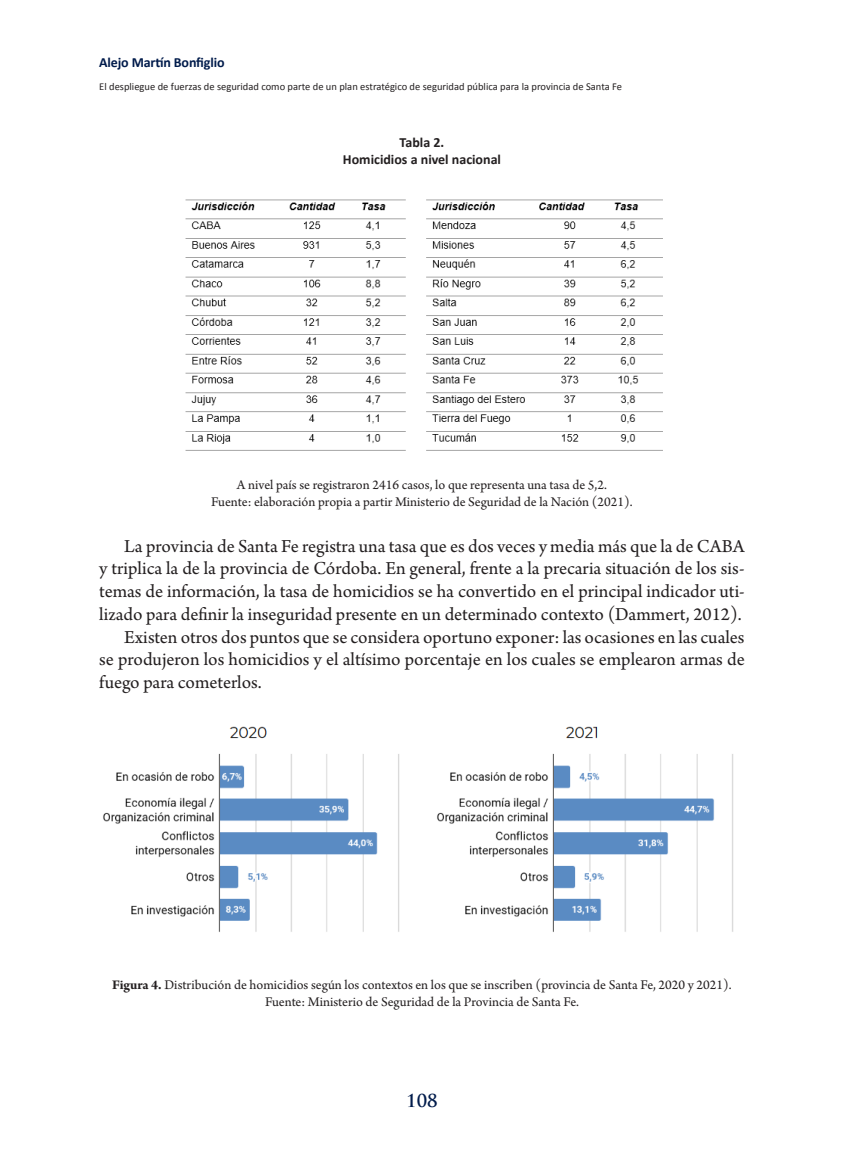
<style>
.page{position:relative;width:844px;height:1166px;background:#fff}
.page>*{position:absolute;margin:0;border:0;box-sizing:border-box;transform-origin:0 0}
.Texto_c_sangría{font:19.25px/22.8px "Arno Pro";letter-spacing:-.005em;color:#231f20;text-align:justify}
.t1{font:700 17.5px "Trajan Pro";color:#001b4b}
.Epígrafe{font:14px/17.5px "Arno Pro";color:#231f20;text-align:center}
.Título_cuadro{font:700 14px "Calibri";color:#231f20}
.t2{font:700 14px "Calibri";letter-spacing:-.01em;color:#001b4b}
.t3{font:10.5px "Calibri";color:#231f20}
.s1{font-weight:700}
</style>
<div class="page">
<img style="left:185px;top:199px;width:478px;height:252px">
<img style="left:103px;top:726px;width:630px;height:206px">
<p class="t2" style="left:99px;top:53px;width:127px">Alejo Martín Bonfiglio</p>
<p class="t3" style="left:99px;top:79px;width:524px">El despliegue de fuerzas de seguridad como parte de un plan estratégico de seguridad pública para la provincia de Santa Fe</p>
<p class="Título_cuadro" style="left:399px;top:132px;width:46px">Tabla 2.</p>
<p class="Título_cuadro" style="left:343px;top:150px;width:160px">Homicidios a nivel nacional</p>
<p class="Epígrafe" style="left:237px;top:476px;width:371px">A nivel país se registraron 2416 casos, lo que representa una tasa de 5,2.</p>
<p class="Epígrafe" style="left:211px;top:494px;width:423px">Fuente: elaboración propia a partir Ministerio de Seguridad de la Nación (2021).</p>
<p class="Texto_c_sangría" style="left:99px;top:535px;width:646px;text-indent:25px">La provincia de Santa Fe registra una tasa que es dos veces y media más que la de CABA y triplica la de la provincia de Córdoba. En general, frente a la precaria situación de los sis&shy;temas de información, la tasa de homicidios se ha convertido en el principal indicador uti&shy;lizado para definir la inseguridad presente en un determinado contexto (Dammert, 2012).</p>
<p class="Texto_c_sangría" style="left:99px;top:626px;width:646px;text-indent:25px">Existen otros dos puntos que se considera oportuno exponer: las ocasiones en las cuales se produjeron los homicidios y el altísimo porcentaje en los cuales se emplearon armas de fuego para cometerlos.</p>
<p class="Epígrafe" style="left:112px;top:976px;width:621px"><span class="s1">Figura 4.</span> Distribución de homicidios según los contextos en los que se inscriben (provincia de Santa Fe, 2020 y 2021).<br>Fuente: Ministerio de Seguridad de la Provincia de Santa Fe.</p>
<p class="t1" style="left:406px;top:1090px;width:33px">108</p>
</div>
